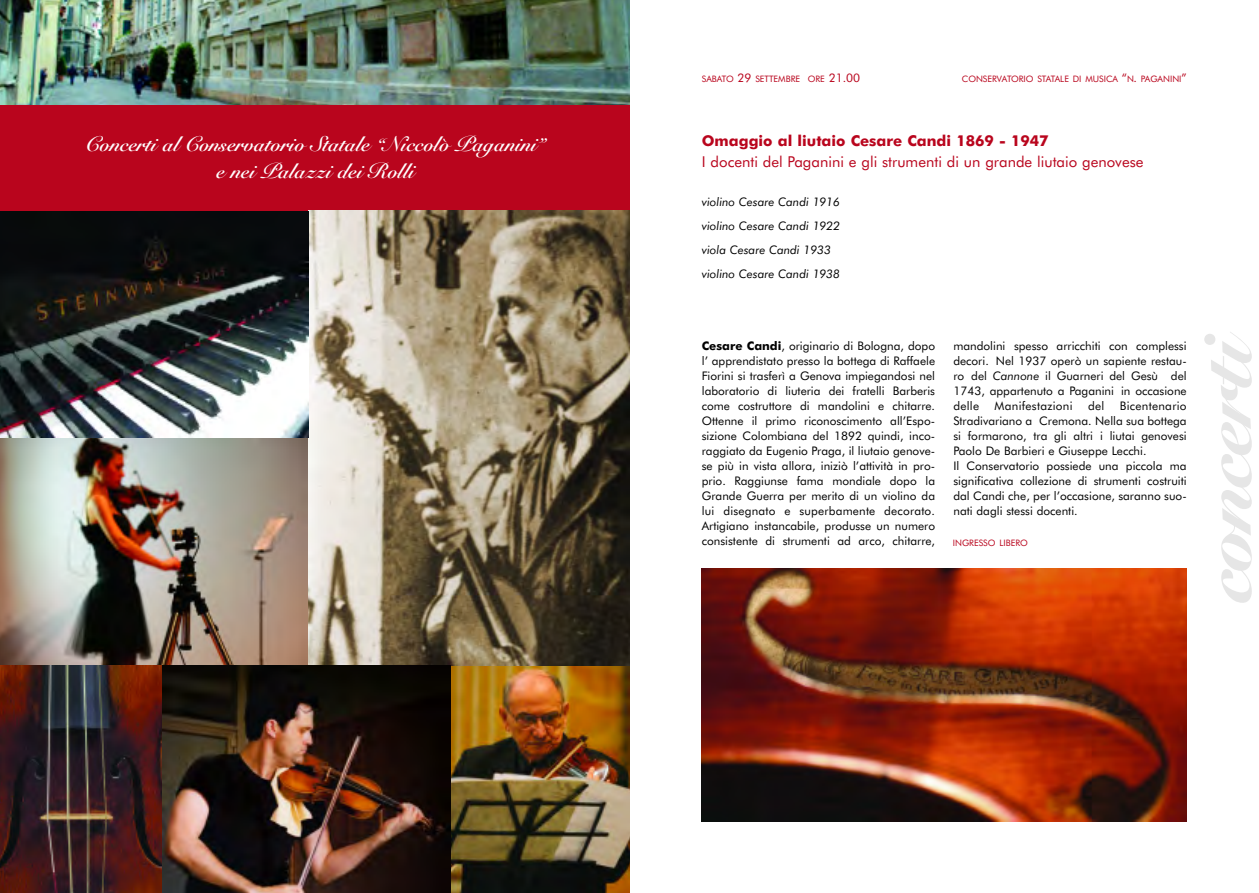
<style>
.page{position:relative;width:1259px;height:893px;background:#fff}
.page>*{position:absolute;margin:0;border:0;box-sizing:border-box;transform-origin:0 0}
.t1{font:900 79.5px "Snell Roundhand";color:#e6e6e6}
.t2{font:700 21px/27px "Snell Roundhand";color:#fff;text-align:center}
.t3{font:15px "Futura BT";color:#b9051d}
.t4{font:700 15px "Futura BT";color:#b9051d}
.t5{font:11.85px/15px "Futura BT";color:#000;text-align:justify}
.t6{font:11.85px/15px "Futura BT";color:#030303;text-align:justify}
.t7{font:italic 11.85px/24px "Futura BT";color:#000}
.t8{font:11.85px "Futura BT";letter-spacing:.025em;color:#030303}
.t9{font:8.85px "Futura BT";color:#b9051d}
.s1{font-size:11.85px}
.s2{font-weight:700}
.s3{color:#000}
.s4{font-style:italic}
</style>
<div class="page">
<img style="left:0;top:0;width:629px;height:105px">
<div style="left:0;top:105px;width:629px;height:106px;background:#b9051d"></div>
<img style="left:451px;top:666px;width:178px;height:227px">
<img style="left:0;top:211px;width:629px;height:455px">
<svg style="left:308px;top:211px;width:321px;height:454px;background:#8e826c"></svg>
<img style="left:0;top:665px;width:163px;height:228px">
<img style="left:163px;top:665px;width:288px;height:228px">
<img style="left:702px;top:569px;width:484px;height:252px">
<h2 class="t2" style="left:86px;top:131px;width:460px">Concerti al Conservatorio Statale “Niccolò Paganini” e nei Palazzi dei Rolli</h2>
<p class="t9" style="left:702px;top:75px;width:160px">SABATO <span class="s1">29</span> SETTEMBRE ORE <span class="s1">21.00</span></p>
<p class="t9" style="left:962px;top:75px;width:226px">CONSERVATORIO STATALE DI MUSICA <span class="s1">“</span>N<span class="s1">.</span> PAGANINI<span class="s1">”</span></p>
<p class="t4" style="left:702px;top:134px;width:348px">Omaggio al liutaio Cesare Candi 1869 - 1947</p>
<p class="t3" style="left:702px;top:155px;width:443px">I docenti del Paganini e gli strumenti di un grande liutaio genovese</p>
<p class="t7" style="left:702px;top:190px;width:140px">violino Cesare Candi 1916 violino Cesare Candi 1922 viola Cesare Candi 1933 violino Cesare Candi 1938</p>
<p class="t5" style="left:702px;top:339px;width:235px"><span class="s2">Cesare Candi</span>, originario di Bologna, dopo l’ apprendistato presso la bottega di Raffaele Fiorini si trasferì a Genova impiegandosi nel laboratorio di liuteria dei fratelli Barberis come costruttore di mandolini e chitarre.<br>Ottenne il primo riconoscimento all’Espo&shy;sizione Colombiana del 1892 quindi, inco&shy;raggiato da Eugenio Praga, il liutaio genove&shy;se più in vista allora, iniziò l’attività in pro&shy;prio. Raggiunse fama mondiale dopo la Grande Guerra per merito di un violino da lui disegnato e superbamente decorato.<br>Artigiano instancabile, produsse un numero consistente di strumenti ad arco, chitarre,</p>
<p class="t6" style="left:953px;top:339px;width:235px"><span class="s3">mandolini spesso arricchiti con complessi decori.</span> Nel 1937 operò un sapiente restau&shy;ro del <span class="s4">Cannone</span> il Guarneri del Gesù del 1743, appartenuto a Paganini in occasione delle</p>
<p class="t8" style="left:994px;top:401px;width:80px">Manifestazioni</p>
<p class="t6" style="left:1088px;top:399px;width:18px">del</p>
<p class="t6" style="left:953px;top:399px;width:235px;text-indent:166px">Bicentenario Stradivariano a Cremona. Nella sua bottega si formarono, tra gli altri i liutai genovesi Paolo De Barbieri e Giuseppe Lecchi.</p>
<p class="t5" style="left:953px;top:459px;width:235px">Il Conservatorio possiede una piccola ma significativa collezione di strumenti costruiti dal Candi che, per l’occasione, saranno suo&shy;nati dagli stessi docenti.</p>
<p class="t9" style="left:953px;top:539px;width:76px">INGRESSO LIBERO</p>
<h1 class="t1" style="left:1176px;top:603px;width:274px;rotate:-90deg">concerti</h1>
</div>
